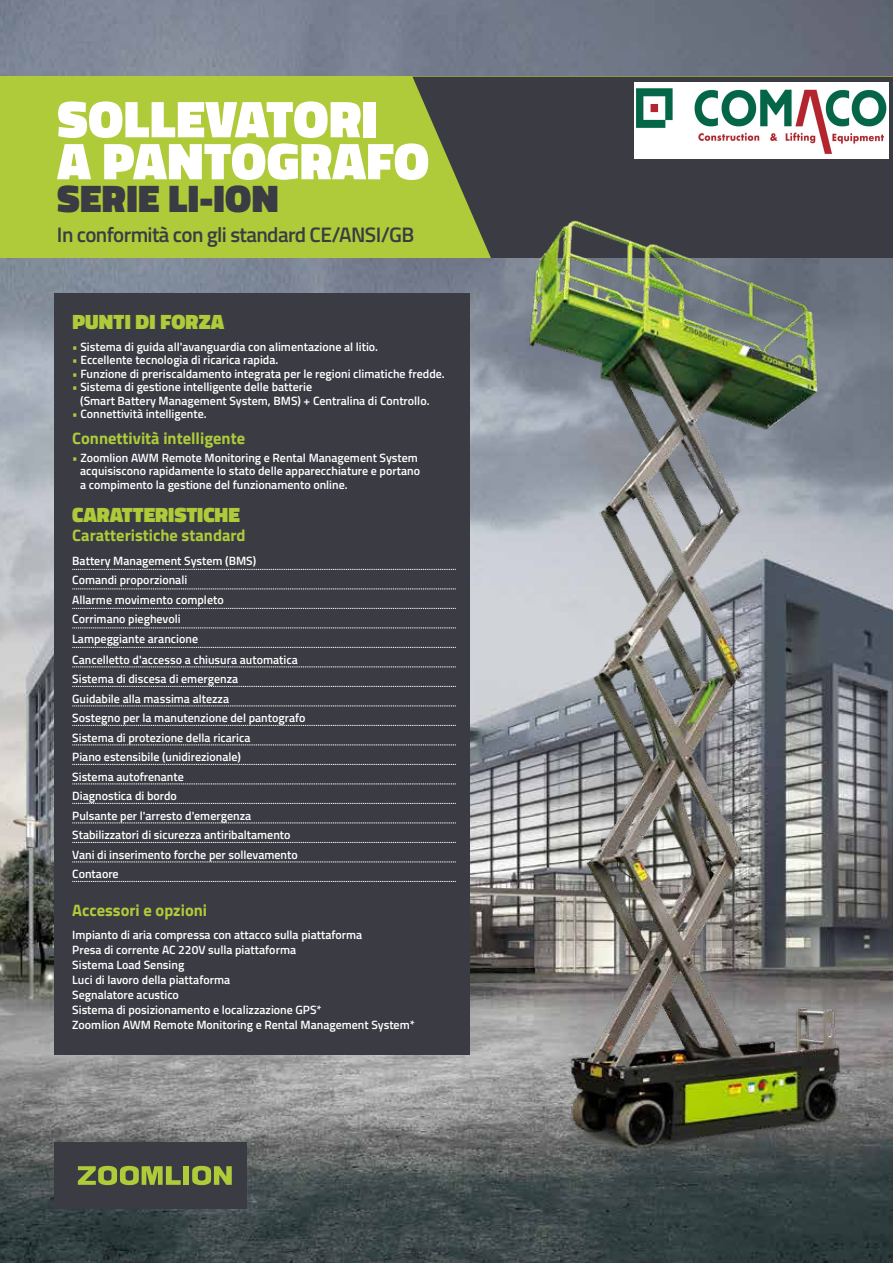
<style>
.page{position:relative;width:893px;height:1263px;background:#fff}
.page>*{position:absolute;margin:0;border:0;box-sizing:border-box;transform-origin:0 0}
.t1{font:900 52.5px/42px "Titillium Web";letter-spacing:.01em;color:#fff}
.t2{font:900 39px "Titillium Web";letter-spacing:.01em;color:#3b3c43}
.t3{font:600 21px "Titillium Web";letter-spacing:-.03em;color:#3b3c43}
.t4{font:900 21px "Titillium Web";color:#afcb3a}
.t5{font:700 16.5px "Titillium Web";color:#afcb3a}
.t6{font:600 12px/19.5px "Titillium Web";color:#fff}
.s1{color:#afcb3a}
</style>
<div class="page">
<img style="left:0;top:0;width:893px;height:1263px">
<div style="left:54px;top:293px;width:415px;height:761px;background:#3b3c43"></div>
<div style="left:0;top:77px;width:893px;height:181px;background:#afcb3a"></div>
<div style="left:54px;top:1143px;width:193px;height:66px;background:#3b3c43"></div>
<div style="left:184px;top:1166px;width:5px;height:19px;background:#afcb3a"></div>
<svg style="left:78px;top:1166px;width:103px;height:19px"></svg>
<svg style="left:192px;top:1166px;width:40px;height:19px"></svg>
<img style="left:275px;top:30px;width:618px;height:1233px">
<svg style="left:72px;top:569px;width:384px;height:1px"></svg>
<svg style="left:72px;top:589px;width:384px;height:1px"></svg>
<svg style="left:72px;top:608px;width:384px;height:1px"></svg>
<svg style="left:72px;top:628px;width:384px;height:1px"></svg>
<svg style="left:72px;top:647px;width:384px;height:1px"></svg>
<svg style="left:72px;top:667px;width:384px;height:1px"></svg>
<svg style="left:72px;top:686px;width:384px;height:1px"></svg>
<svg style="left:72px;top:706px;width:384px;height:1px"></svg>
<svg style="left:72px;top:725px;width:384px;height:1px"></svg>
<svg style="left:72px;top:745px;width:384px;height:1px"></svg>
<svg style="left:72px;top:764px;width:384px;height:1px"></svg>
<svg style="left:72px;top:784px;width:384px;height:1px"></svg>
<svg style="left:72px;top:803px;width:384px;height:1px"></svg>
<svg style="left:72px;top:823px;width:384px;height:1px"></svg>
<svg style="left:72px;top:842px;width:384px;height:1px"></svg>
<svg style="left:72px;top:862px;width:384px;height:1px"></svg>
<svg style="left:72px;top:881px;width:384px;height:1px"></svg>
<img style="left:634px;top:82px;width:254px;height:77px">
<h1 class="t1" style="left:57px;top:98px;width:373px">SOLLEVATORI<br>A PANTOGRAFO</h1>
<h2 class="t2" style="left:57px;top:170px;width:223px">SERIE LI-ION</h2>
<h3 class="t3" style="left:57px;top:219px;width:359px">In conformità con gli standard CE/ANSI/GB</h3>
<h3 class="t4" style="left:72px;top:306px;width:153px">PUNTI DI FORZA</h3>
<p class="t6" style="left:72px;top:336px;width:307px"><span class="s1">•</span> Sistema di guida all'avanguardia con alimentazione al litio.</p>
<p class="t6" style="left:72px;top:350px;width:208px"><span class="s1">•</span> Eccellente tecnologia di ricarica rapida.</p>
<p class="t6" style="left:72px;top:363px;width:374px"><span class="s1">•</span> Funzione di preriscaldamento integrata per le regioni climatiche fredde.</p>
<p class="t6" style="left:80px;top:380px;width:351px;line-height:13.5px;text-indent:-8px"><span class="s1">•</span> Sistema di gestione intelligente delle batterie<br>(Smart Battery Management System, BMS) + Centralina di Controllo.</p>
<p class="t6" style="left:72px;top:404px;width:136px"><span class="s1">•</span> Connettività intelligente.</p>
<h3 class="t5" style="left:72px;top:425px;width:174px">Connettività intelligente</h3>
<p class="t6" style="left:80px;top:450px;width:341px;line-height:13.5px;text-indent:-8px"><span class="s1">•</span> Zoomlion AWM Remote Monitoring e Rental Management System acquisiscono rapidamente lo stato delle apparecchiature e portano a compimento la gestione del funzionamento online.</p>
<h3 class="t4" style="left:72px;top:499px;width:169px">CARATTERISTICHE</h3>
<h3 class="t5" style="left:72px;top:523px;width:175px">Caratteristiche standard</h3>
<p class="t6" style="left:72px;top:550px;width:185px">Battery Management System (BMS)<br>Comandi proporzionali<br>Allarme movimento completo<br>Corrimano pieghevoli<br>Lampeggiante arancione</p>
<p class="t6" style="left:72px;top:649px;width:235px">Cancelletto d'accesso a chiusura automatica Sistema di discesa di emergenza<br>Guidabile alla massima altezza<br>Sostegno per la manutenzione del pantografo Sistema di protezione della ricarica<br>Piano estensibile (unidirezionale)<br>Sistema autofrenante<br>Diagnostica di bordo<br>Pulsante per l'arresto d'emergenza Stabilizzatori di sicurezza antiribaltamento Vani di inserimento forche per sollevamento Contaore</p>
<h3 class="t5" style="left:72px;top:897px;width:136px">Accessori e opzioni</h3>
<p class="t6" style="left:72px;top:927px;width:344px;line-height:15px">Impianto di aria compressa con attacco sulla piattaforma<br>Presa di corrente AC 220V sulla piattaforma<br>Sistema Load Sensing<br>Luci di lavoro della piattaforma<br>Segnalatore acustico<br>Sistema di posizionamento e localizzazione GPS*<br>Zoomlion AWM Remote Monitoring e Rental Management System*</p>
</div>
